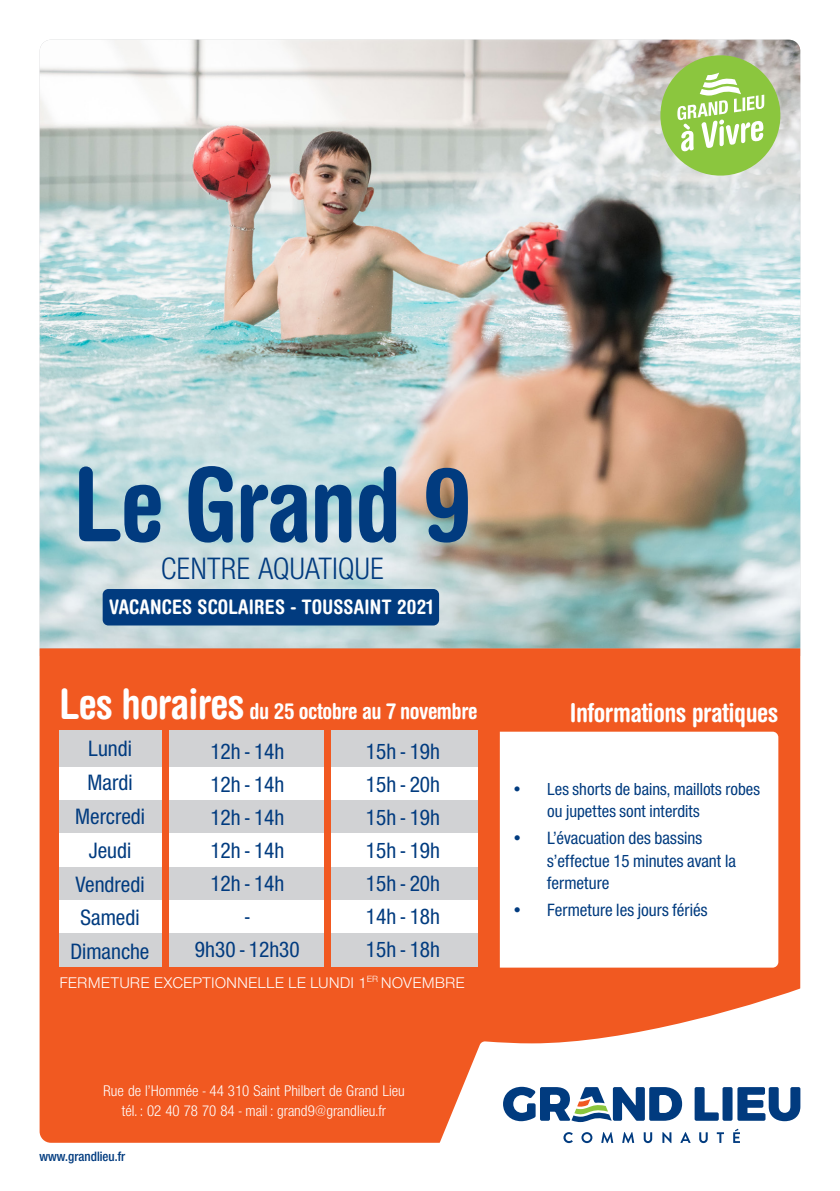
<style>
.page{position:relative;width:840px;height:1191px;background:#fff}
.page>*{position:absolute;margin:0;border:0;box-sizing:border-box;transform-origin:0 0}
.t1{font:700 condensed 102px "Helvetica Rounded LT Std";letter-spacing:-.02em;color:#013b7f}
.t2{font:32px "Nimbus San Nov Con";color:#013b7f}
.t3{font:700 condensed 26px "Helvetica Rounded LT Std";letter-spacing:-.02em;color:#fff}
.t4{font:500 23px "Nimbus San Nov Con";color:#013b7f}
.t5{font:700 condensed 22px "Helvetica Rounded LT Std";letter-spacing:-.02em;color:#fff}
.t6{font:700 condensed 20px "Helvetica Rounded LT Std";letter-spacing:.01em;color:#fff}
.t7{font:500 18.4px/22px "Nimbus San Nov Con";color:#013b7f}
.t8{font:500 18px/21.6px "Nimbus San Nov Con";color:#013b7f}
.t9{font:16px "Nimbus San Nov Con";color:#fff}
.t10{font:16px "Nimbus San Nov";color:#fff}
.t11{font:14px "Nimbus San Nov Con Sem Bol";color:#013b7f}
.s1{font-size:42px}
</style>
<div class="page">
<img style="left:40px;top:40px;width:759px;height:608px">
<div style="left:40px;top:648px;width:759px;height:494px;background:#f15921"></div>
<svg style="left:499px;top:731px;width:278px;height:236px"></svg>
<div style="left:103px;top:589px;width:336px;height:36px;background:#013b7f;border-radius:6px"></div>
<div style="left:59px;top:730px;width:418px;height:38px;background:#d1d2d4"></div>
<div style="left:59px;top:768px;width:418px;height:33px;background:#fff"></div>
<div style="left:59px;top:800px;width:418px;height:33px;background:#d1d2d4"></div>
<div style="left:59px;top:833px;width:418px;height:34px;background:#fff"></div>
<div style="left:59px;top:867px;width:418px;height:33px;background:#d1d2d4"></div>
<div style="left:59px;top:900px;width:418px;height:33px;background:#fff"></div>
<div style="left:59px;top:933px;width:418px;height:33px;background:#d1d2d4"></div>
<div style="left:162px;top:724px;width:7px;height:283px;background:#f15921"></div>
<div style="left:324px;top:724px;width:7px;height:283px;background:#f15921"></div>
<svg style="left:420px;top:974px;width:381px;height:170px"></svg>
<svg style="left:694px;top:1087px;width:24px;height:33px"></svg>
<div style="left:722px;top:1087px;width:10px;height:33px;background:#013b7f;border-radius:2px"></div>
<svg style="left:737px;top:1087px;width:63px;height:34px"></svg>
<svg style="left:502px;top:1086px;width:179px;height:36px"></svg>
<svg style="left:563px;top:1132px;width:9px;height:11px"></svg>
<svg style="left:581px;top:1132px;width:11px;height:11px"></svg>
<svg style="left:601px;top:1132px;width:12px;height:11px"></svg>
<svg style="left:622px;top:1132px;width:11px;height:11px"></svg>
<svg style="left:643px;top:1132px;width:8px;height:11px"></svg>
<svg style="left:662px;top:1132px;width:9px;height:11px"></svg>
<svg style="left:680px;top:1132px;width:10px;height:11px"></svg>
<svg style="left:698px;top:1132px;width:9px;height:11px"></svg>
<svg style="left:716px;top:1132px;width:7px;height:11px"></svg>
<svg style="left:732px;top:1128px;width:7px;height:15px"></svg>
<svg style="left:660px;top:55px;width:120px;height:121px;background:#a9ce76"></svg>
<p class="t1" style="left:73px;top:443px;width:399px">Le Grand 9</p>
<p class="t2" style="left:161px;top:550px;width:224px">CENTRE AQUATIQUE</p>
<p class="t6" style="left:109px;top:594px;width:325px">VACANCES SCOLAIRES - TOUSSAINT 2021</p>
<p class="t5" style="left:59px;top:697px;width:419px"><span class="s1">Les horaires</span> du 25 octobre au 7 novembre</p>
<p class="t4" style="left:88px;top:735px;width:45px">Lundi</p>
<p class="t4" style="left:87px;top:769px;width:46px">Mardi</p>
<p class="t4" style="left:75px;top:803px;width:71px">Mercredi</p>
<p class="t4" style="left:89px;top:837px;width:44px">Jeudi</p>
<p class="t4" style="left:75px;top:871px;width:71px">Vendredi</p>
<p class="t4" style="left:80px;top:904px;width:61px">Samedi</p>
<p class="t4" style="left:71px;top:938px;width:80px">Dimanche</p>
<p class="t4" style="left:210px;top:738px;width:75px">12h - 14h</p>
<p class="t4" style="left:210px;top:771px;width:75px">12h - 14h</p>
<p class="t4" style="left:210px;top:804px;width:75px">12h - 14h</p>
<p class="t4" style="left:210px;top:837px;width:75px">12h - 14h</p>
<p class="t4" style="left:210px;top:870px;width:75px">12h - 14h</p>
<p class="t4" style="left:245px;top:903px;width:6px">-</p>
<p class="t4" style="left:195px;top:936px;width:106px">9h30 - 12h30</p>
<p class="t4" style="left:366px;top:738px;width:75px">15h - 19h</p>
<p class="t4" style="left:366px;top:771px;width:75px">15h - 20h</p>
<p class="t4" style="left:366px;top:804px;width:75px">15h - 19h</p>
<p class="t4" style="left:366px;top:837px;width:75px">15h - 19h</p>
<p class="t4" style="left:366px;top:870px;width:75px">15h - 20h</p>
<p class="t4" style="left:366px;top:903px;width:75px">14h - 18h</p>
<p class="t4" style="left:366px;top:936px;width:75px">15h - 18h</p>
<p class="t10" style="left:59px;top:973px;width:406px">FERMETURE EXCEPTIONNELLE LE LUNDI 1<sup>ER</sup> NOVEMBRE</p>
<p class="t3" style="left:569px;top:696px;width:210px">Informations pratiques</p>
<p class="t8" style="left:547px;top:778px;width:214px;text-indent:-36px">• Les shorts de bains, maillots robes ou jupettes sont interdits</p>
<p class="t7" style="left:547px;top:827px;width:190px;text-indent:-36px">• L’évacuation des bassins s’effectue 15 minutes avant la fermeture</p>
<p class="t7" style="left:511px;top:899px;width:198px">• Fermeture les jours fériés</p>
<p class="t9" style="left:103px;top:1082px;width:303px">Rue de l’Hommée - 44 310 Saint Philbert de Grand Lieu</p>
<p class="t9" style="left:122px;top:1101px;width:265px">tél. : 02 40 78 70 84 - mail : grand9@grandlieu.fr</p>
<p class="t11" style="left:40px;top:1148px;width:87px">www.grandlieu.fr</p>
</div>
